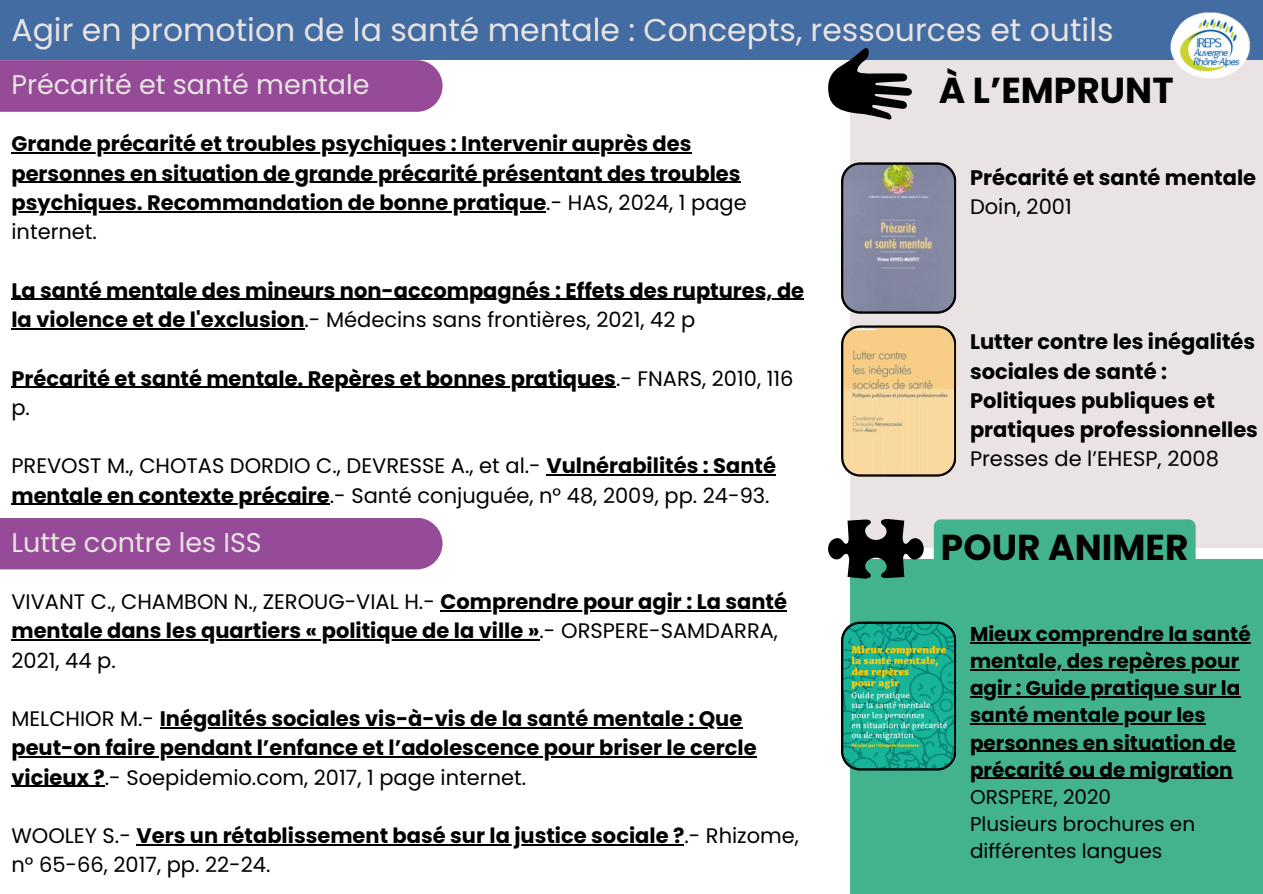
<style>
.page{position:relative;width:1263px;height:894px;background:#fff}
.page>*{position:absolute;margin:0;border:0;box-sizing:border-box;transform-origin:0 0}
.t1{font:700 36px "Poppins";color:#000}
.t2{font:31.5px "Poppins";color:#e9e4e3}
.t3{font:27px "Poppins";color:#e9e4e3}
.t4{font:700 21px/29.2px "Poppins";color:#000}
.t5{font:21px/29.2px "Poppins";color:#000}
.t6{font:700 19.95px "Poppins";color:#000}
.t7{font:19.95px/27px "Poppins";color:#000}
.s1{font-weight:400}
.s2{font-weight:700}
</style>
<div class="page">
<div style="left:850px;top:0;width:413px;height:547px;background:#e9e4e3"></div>
<div style="left:850px;top:559px;width:413px;height:334px;background:#42b38e"></div>
<div style="left:0;top:60px;width:443px;height:52px;background:#954b97"></div>
<div style="left:0;top:0;width:1263px;height:60px;background:#426ca2"></div>
<svg style="left:841px;top:162px;width:115px;height:151px;background:#838697"></svg>
<svg style="left:828px;top:45px;width:84px;height:75px"></svg>
<img style="left:841px;top:621px;width:115px;height:149px">
<svg style="left:828px;top:519px;width:96px;height:59px"></svg>
<hr style="left:970px;top:642px;width:281px;height:1px;background:#000">
<hr style="left:970px;top:669px;width:269px;height:1px;background:#000">
<hr style="left:970px;top:696px;width:270px;height:1px;background:#000">
<hr style="left:970px;top:723px;width:236px;height:1px;background:#000">
<hr style="left:970px;top:750px;width:265px;height:1px;background:#000">
<hr style="left:970px;top:777px;width:262px;height:1px;background:#000">
<div style="left:934px;top:519px;width:262px;height:40px;background:#42b38e"></div>
<div style="left:0;top:518px;width:443px;height:51px;background:#954b97"></div>
<svg style="left:841px;top:325px;width:115px;height:151px;background:#e4c48c"></svg>
<img style="left:1169px;top:8px;width:82px;height:70px">
<hr style="left:11px;top:152px;width:680px;height:2px;background:#000">
<hr style="left:11px;top:182px;width:729px;height:1px;background:#000">
<hr style="left:11px;top:211px;width:535px;height:1px;background:#000">
<hr style="left:11px;top:299px;width:793px;height:1px;background:#000">
<hr style="left:11px;top:328px;width:293px;height:1px;background:#000">
<hr style="left:11px;top:386px;width:605px;height:2px;background:#000">
<hr style="left:546px;top:474px;width:230px;height:1px;background:#000">
<hr style="left:11px;top:503px;width:319px;height:2px;background:#000">
<hr style="left:441px;top:610px;width:346px;height:1px;background:#000">
<hr style="left:11px;top:639px;width:529px;height:1px;background:#000">
<hr style="left:160px;top:727px;width:582px;height:1px;background:#000">
<hr style="left:11px;top:756px;width:746px;height:1px;background:#000">
<hr style="left:11px;top:785px;width:94px;height:1px;background:#000">
<hr style="left:137px;top:844px;width:547px;height:1px;background:#000">
<h2 class="t2" style="left:11px;top:8px;width:1104px">Agir en promotion de la santé mentale : Concepts, ressources et outils</h2>
<p class="t3" style="left:11px;top:66px;width:360px">Précarité et santé mentale</p>
<h1 class="t1" style="left:939px;top:66px;width:236px">À L’EMPRUNT</h1>
<p class="t4" style="left:11px;top:129px;width:682px">Grande précarité et troubles psychiques : Intervenir auprès des</p>
<p class="t4" style="left:11px;top:159px;width:731px">personnes en situation de grande précarité présentant des troubles</p>
<p class="t4" style="left:11px;top:188px;width:737px">psychiques. Recommandation de bonne pratique<span class="s1">.- HAS, 2024, 1 page internet.</span></p>
<p class="t4" style="left:11px;top:276px;width:794px">La santé mentale des mineurs non-accompagnés : Effets des ruptures, de la violence et de l'exclusion<span class="s1">.- Médecins sans frontières, 2021, 42 p</span></p>
<p class="t4" style="left:11px;top:363px;width:784px">Précarité et santé mentale. Repères et bonnes pratiques<span class="s1">.- FNARS, 2010, 116 p.</span></p>
<p class="t5" style="left:11px;top:451px;width:766px">PREVOST M., CHOTAS DORDIO C., DEVRESSE A., et al.- <span class="s2">Vulnérabilités : Santé mentale en contexte précaire</span>.- Santé conjuguée, n° 48, 2009, pp. 24-93.</p>
<p class="t4" style="left:970px;top:163px;width:288px">Précarité et santé mentale</p>
<h3 class="t5" style="left:970px;top:192px;width:103px">Doin, 2001</h3>
<p class="t4" style="left:970px;top:327px;width:290px">Lutter contre les inégalités sociales de santé :<br>Politiques publiques et pratiques professionnelles</p>
<p class="t5" style="left:970px;top:444px;width:251px">Presses de l’EHESP, 2008</p>
<p class="t3" style="left:11px;top:523px;width:252px">Lutte contre les ISS</p>
<p class="t1" style="left:941px;top:522px;width:249px">POUR ANIMER</p>
<p class="t4" style="left:11px;top:586px;width:777px"><span class="s1">VIVANT C., CHAMBON N., ZEROUG-VIAL H.-</span> Comprendre pour agir : La santé mentale dans les quartiers « politique de la ville »<span class="s1">.- ORSPERE-SAMDARRA,<br>2021, 44 p.</span></p>
<p class="t4" style="left:11px;top:703px;width:747px"><span class="s1">MELCHIOR M.-</span> Inégalités sociales vis-à-vis de la santé mentale : Que peut-on faire pendant l’enfance et l’adolescence pour briser le cercle vicieux ?<span class="s1">.- Soepidemio.com, 2017, 1 page internet.</span></p>
<p class="t4" style="left:11px;top:820px;width:789px"><span class="s1">WOOLEY S.-</span> Vers un rétablissement basé sur la justice sociale ?<span class="s1">.- Rhizome, n° 65-66, 2017, pp. 22-24.</span></p>
<p class="t6" style="left:970px;top:620px;width:282px">Mieux comprendre la santé</p>
<p class="t6" style="left:970px;top:647px;width:271px">mentale, des repères pour</p>
<p class="t6" style="left:970px;top:674px;width:272px">agir : Guide pratique sur la</p>
<p class="t6" style="left:970px;top:701px;width:237px">santé mentale pour les</p>
<h3 class="t6" style="left:970px;top:728px;width:267px">personnes en situation de</h3>
<p class="t7" style="left:970px;top:755px;width:264px"><span class="s2">précarité ou de migration<br></span>ORSPERE, 2020<br>Plusieurs brochures en différentes langues</p>
</div>
